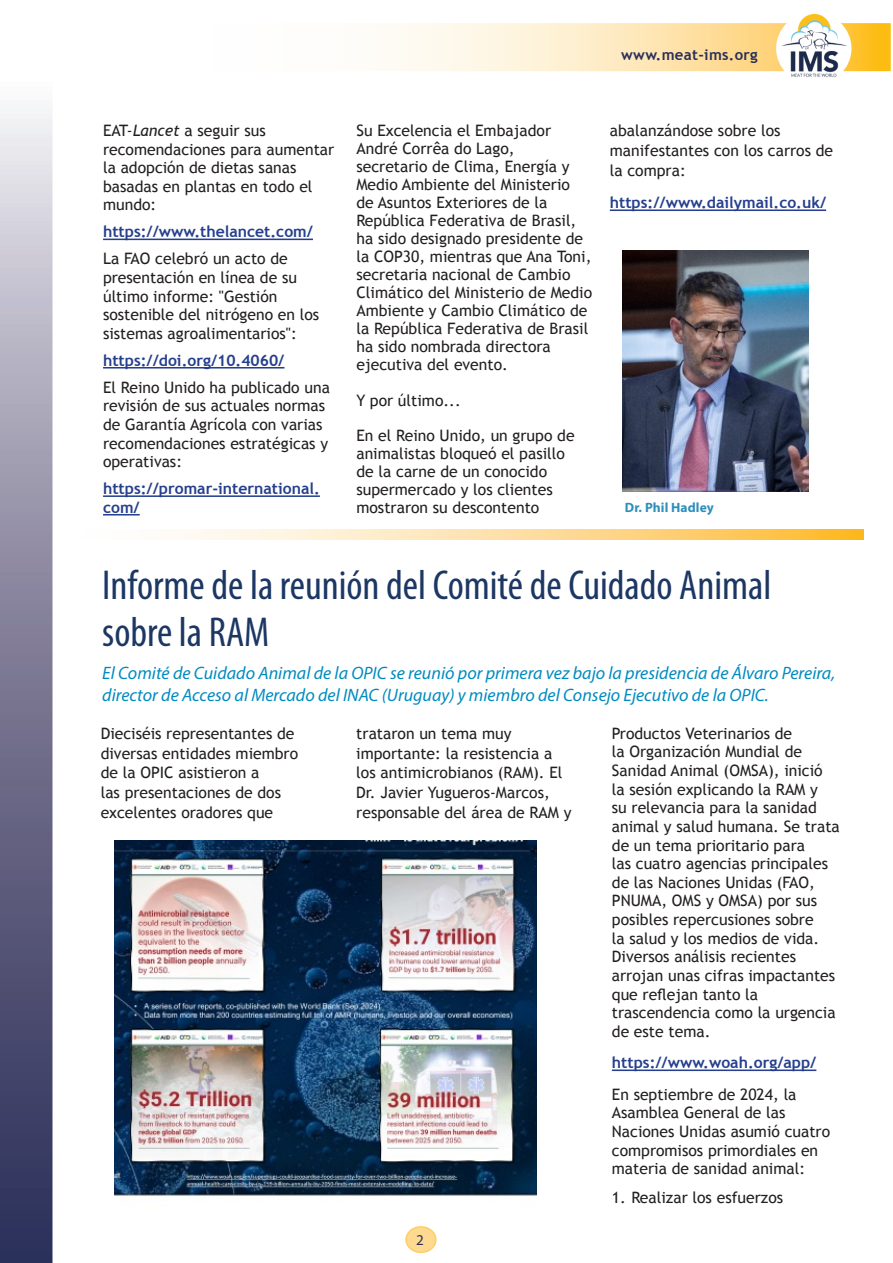
<style>
.page{position:relative;width:893px;height:1263px;background:#fff}
.page>*{position:absolute;margin:0;border:0;box-sizing:border-box;transform-origin:0 0}
.Head1{font:condensed 42px/46.5px "Myriad Pro";color:#1c3764}
.Head1-2{font:italic 18px/22.5px "Myriad Pro";color:#008bc0}
.SubheadBlue{font:15.75px/18.6px "Trebuchet MS";color:#231f20}
.SubheadBlue-2{font:700 15.75px/18.6px "Trebuchet MS";color:#253f8e}
.t1{font:700 15px "Trebuchet MS";letter-spacing:.02em;color:#282f59}
.t2{font:15px "Myriad Pro";color:#282f59}
.Author{font:700 13.5px "Myriad Pro";letter-spacing:.005em;color:#2d8fbc}
.s1{font-style:italic}
</style>
<div class="page">
<svg style="left:389px;top:25px;width:500px;height:45px;background:#fee7b6"></svg>
<div style="left:1px;top:22px;width:891px;height:51px;border:2px solid #fff"></div>
<img style="left:776px;top:14px;width:75px;height:63px">
<svg style="left:0;top:109px;width:53px;height:1154px;background:#82809a"></svg>
<div style="left:406px;top:1227px;width:30px;height:25px;background:#feda90;border-radius:50%"></div>
<div style="left:405px;top:1226px;width:32px;height:27px;border:2px solid #fece64;border-radius:50%"></div>
<hr style="left:103px;top:239px;width:210px;height:1px;background:#253f8e">
<hr style="left:103px;top:367px;width:181px;height:1px;background:#253f8e">
<hr style="left:103px;top:495px;width:217px;height:2px;background:#253f8e">
<hr style="left:103px;top:514px;width:37px;height:1px;background:#253f8e">
<hr style="left:610px;top:209px;width:216px;height:2px;background:#253f8e">
<img style="left:623px;top:251px;width:185px;height:240px">
<svg style="left:177px;top:530px;width:686px;height:9px;background:#fddc9b"></svg>
<img style="left:114px;top:841px;width:423px;height:355px">
<hr style="left:612px;top:1069px;width:204px;height:2px;background:#253f8e">
<p class="t1" style="left:621px;top:46px;width:138px">www.meat-ims.org</p>
<p class="SubheadBlue" style="left:103px;top:121px;width:233px">EAT-<span class="s1">Lancet</span> a seguir sus recomendaciones para aumentar la adopción de dietas sanas basadas en plantas en todo el mundo:</p>
<p class="SubheadBlue-2" style="left:103px;top:222px;width:211px">https://www.thelancet.com/</p>
<p class="SubheadBlue" style="left:103px;top:250px;width:218px">La FAO celebró un acto de presentación en línea de su último informe: "Gestión sostenible del nitrógeno en los sistemas agroalimentarios":</p>
<p class="SubheadBlue-2" style="left:103px;top:351px;width:183px">https://doi.org/10.4060/</p>
<p class="SubheadBlue" style="left:103px;top:378px;width:228px">El Reino Unido ha publicado una revisión de sus actuales normas de Garantía Agrícola con varias recomendaciones estratégicas y operativas:</p>
<p class="SubheadBlue-2" style="left:103px;top:479px;width:218px">https://promar-international. com/</p>
<p class="SubheadBlue" style="left:356px;top:122px;width:237px;line-height:18px">Su Excelencia el Embajador<br>André Corrêa do Lago,<br>secretario de Clima, Energía y<br>Medio Ambiente del Ministerio<br>de Asuntos Exteriores de la<br>República Federativa de Brasil, ha sido designado presidente de la COP30, mientras que Ana Toni, secretaria nacional de Cambio<br>Climático del Ministerio de Medio<br>Ambiente y Cambio Climático de la República Federativa de Brasil ha sido nombrada directora ejecutiva del evento.</p>
<p class="SubheadBlue" style="left:356px;top:391px;width:106px">Y por último...</p>
<p class="SubheadBlue" style="left:356px;top:426px;width:220px;line-height:18px">En el Reino Unido, un grupo de animalistas bloqueó el pasillo de la carne de un conocido supermercado y los clientes mostraron su descontento</p>
<p class="SubheadBlue" style="left:610px;top:121px;width:225px;line-height:19.8px">abalanzándose sobre los manifestantes con los carros de la compra:</p>
<p class="SubheadBlue-2" style="left:610px;top:193px;width:218px">https://www.dailymail.co.uk/</p>
<p class="Author" style="left:625px;top:498px;width:91px">Dr. Phil Hadley</p>
<p class="Head1" style="left:102px;top:562px;width:671px">Informe de la reunión del Comité de Cuidado Animal sobre la RAM</p>
<p class="Head1-2" style="left:102px;top:661px;width:734px">El Comité de Cuidado Animal de la OPIC se reunió por primera vez bajo la presidencia de Álvaro Pereira, director de Acceso al Mercado del INAC (Uruguay) y miembro del Consejo Ejecutivo de la OPIC.</p>
<p class="SubheadBlue" style="left:101px;top:723px;width:199px;line-height:19.8px">Dieciséis representantes de diversas entidades miembro de la OPIC asistieron a<br>las presentaciones de dos excelentes oradores que</p>
<p class="SubheadBlue" style="left:356px;top:723px;width:217px;line-height:19.8px">trataron un tema muy importante: la resistencia a los antimicrobianos (RAM). El<br>Dr. Javier Yugueros-Marcos, responsable del área de RAM y</p>
<p class="SubheadBlue" style="left:612px;top:724px;width:229px">Productos Veterinarios de<br>la Organización Mundial de<br>Sanidad Animal (OMSA), inició<br>la sesión explicando la RAM y<br>su relevancia para la sanidad animal y salud humana. Se trata de un tema prioritario para<br>las cuatro agencias principales de las Naciones Unidas (FAO,<br>PNUMA, OMS y OMSA) por sus posibles repercusiones sobre<br>la salud y los medios de vida.<br>Diversos análisis recientes arrojan unas cifras impactantes que reflejan tanto la trascendencia como la urgencia de este tema.</p>
<p class="SubheadBlue-2" style="left:612px;top:1053px;width:206px">https://www.woah.org/app/</p>
<p class="SubheadBlue" style="left:612px;top:1085px;width:220px">En septiembre de 2024, la<br>Asamblea General de las<br>Naciones Unidas asumió cuatro compromisos primordiales en materia de sanidad animal:</p>
<p class="SubheadBlue" style="left:612px;top:1189px;width:173px">1. Realizar los esfuerzos</p>
<p class="t2" style="left:416px;top:1230px;width:9px">2</p>
</div>
